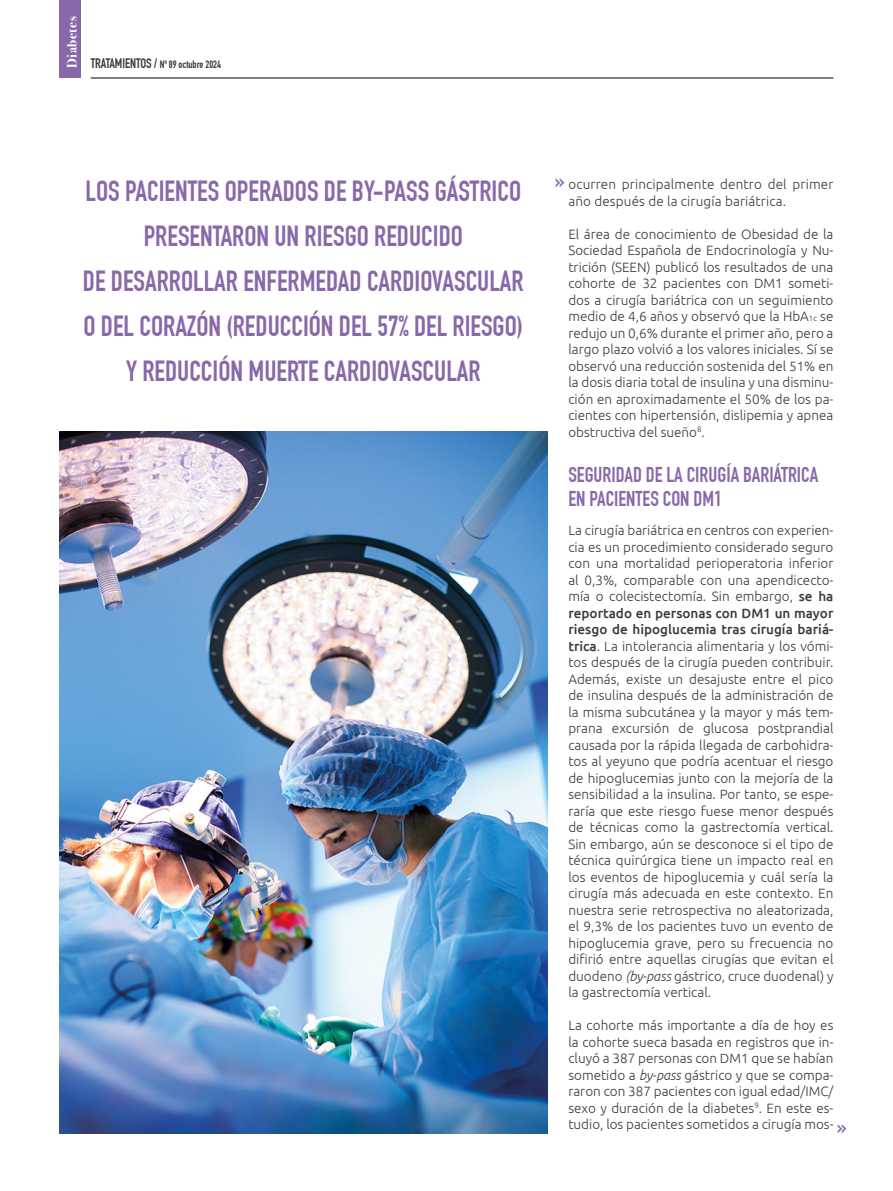
<style>
.page{position:relative;width:893px;height:1191px;background:#fff}
.page>*{position:absolute;margin:0;border:0;box-sizing:border-box;transform-origin:0 0}
.t1{font:28.5px/45px "DIN Engschrift Std";color:#8968aa;text-align:center}
.t2{font:22.5px "DIN Engschrift Std";color:#8968aa}
.t3{font:21px/24px "DIN Engschrift Std";color:#8968aa}
.t4{font:300 13.5px/16.5px "Ubuntu";color:#3c3c3b;text-align:justify}
.t5{font:700 13.5px "Bodoni Svty Two ITCTT";letter-spacing:.04em;color:#fff}
.t6{font:10.5px "DIN Engschrift Std";color:#3c3c3b}
.s1{font-size:13.5px}
.s2{font-size:7.8px}
.s3{font-weight:500}
.s4{font-style:italic}
</style>
<div class="page">
<hr style="left:91px;top:78px;width:742px;height:1px;background:#000">
<div style="left:60px;top:0;width:21px;height:78px;background:#8968aa"></div>
<img style="left:60px;top:432px;width:487px;height:701px">
<p class="t5" style="left:61px;top:68px;width:53px;rotate:-90deg">Diabetes</p>
<p class="t6" style="left:91px;top:58px;width:132px"><span class="s1">TRATAMIENTOS /</span> Nº 89 octubre 2024</p>
<h1 class="t1" style="left:83px;top:168px;width:442px">LOS PACIENTES OPERADOS DE BY-PASS GÁSTRICO PRESENTARON UN RIESGO REDUCIDO<br>DE DESARROLLAR ENFERMEDAD CARDIOVASCULAR O DEL CORAZÓN (REDUCCIÓN DEL 57% DEL RIESGO)<br>Y REDUCCIÓN MUERTE CARDIOVASCULAR</h1>
<h2 class="t2" style="left:555px;top:168px;width:11px">»</h2>
<p class="t4" style="left:568px;top:176px;width:267px">ocurren principalmente dentro del primer año después de la cirugía bariátrica.</p>
<p class="t4" style="left:568px;top:225px;width:267px">El área de conocimiento de Obesidad de la Sociedad Española de Endocrinología y Nu&shy;trición (SEEN) publicó los resultados de una cohorte de 32 pacientes con DM1 someti&shy;dos a cirugía bariátrica con un seguimiento medio de 4,6 años y observó que la HbA<span class="s2">1c</span> se redujo un 0,6% durante el primer año, pero a largo plazo volvió a los valores iniciales. Sí se observó una reducción sostenida del 51% en la dosis diaria total de insulina y una disminu&shy;ción en aproximadamente el 50% de los pa&shy;cientes con hipertensión, dislipemia y apnea obstructiva del sueño<sup>8</sup>.</p>
<h3 class="t3" style="left:568px;top:463px;width:251px">SEGURIDAD DE LA CIRUGÍA BARIÁTRICA<br>EN PACIENTES CON DM1</h3>
<p class="t4" style="left:568px;top:522px;width:267px">La cirugía bariátrica en centros con experien&shy;cia es un procedimiento considerado seguro con una mortalidad perioperatoria inferior al 0,3%, comparable con una apendicecto&shy;mía o colecistectomía. Sin embargo, <span class="s3">se ha reportado en personas con DM1 un mayor riesgo de hipoglucemia tras cirugía bariá&shy;trica</span>. La intolerancia alimentaria y los vómi&shy;tos después de la cirugía pueden contribuir.<br>Además, existe un desajuste entre el pico de insulina después de la administración de la misma subcutánea y la mayor y más tem&shy;prana excursión de glucosa postprandial causada por la rápida llegada de carbohidra&shy;tos al yeyuno que podría acentuar el riesgo de hipoglucemias junto con la mejoría de la sensibilidad a la insulina. Por tanto, se espe&shy;raría que este riesgo fuese menor después de técnicas como la gastrectomía vertical.<br>Sin embargo, aún se desconoce si el tipo de técnica quirúrgica tiene un impacto real en los eventos de hipoglucemia y cuál sería la cirugía más adecuada en este contexto. En nuestra serie retrospectiva no aleatorizada, el 9,3% de los pacientes tuvo un evento de hipoglucemia grave, pero su frecuencia no difirió entre aquellas cirugías que evitan el duodeno <span class="s4">(by-pass</span> gástrico, cruce duodenal) y la gastrectomía vertical.</p>
<p class="t4" style="left:568px;top:1017px;width:267px">La cohorte más importante a día de hoy es la cohorte sueca basada en registros que in&shy;cluyó a 387 personas con DM1 que se habían sometido a <span class="s4">by-pass</span> gástrico y que se compa&shy;raron con 387 pacientes con igual edad/IMC/ sexo y duración de la diabetes<sup>9</sup>. En este es&shy;tudio, los pacientes sometidos a cirugía mos-</p>
<h2 class="t2" style="left:837px;top:1114px;width:11px">»</h2>
</div>
